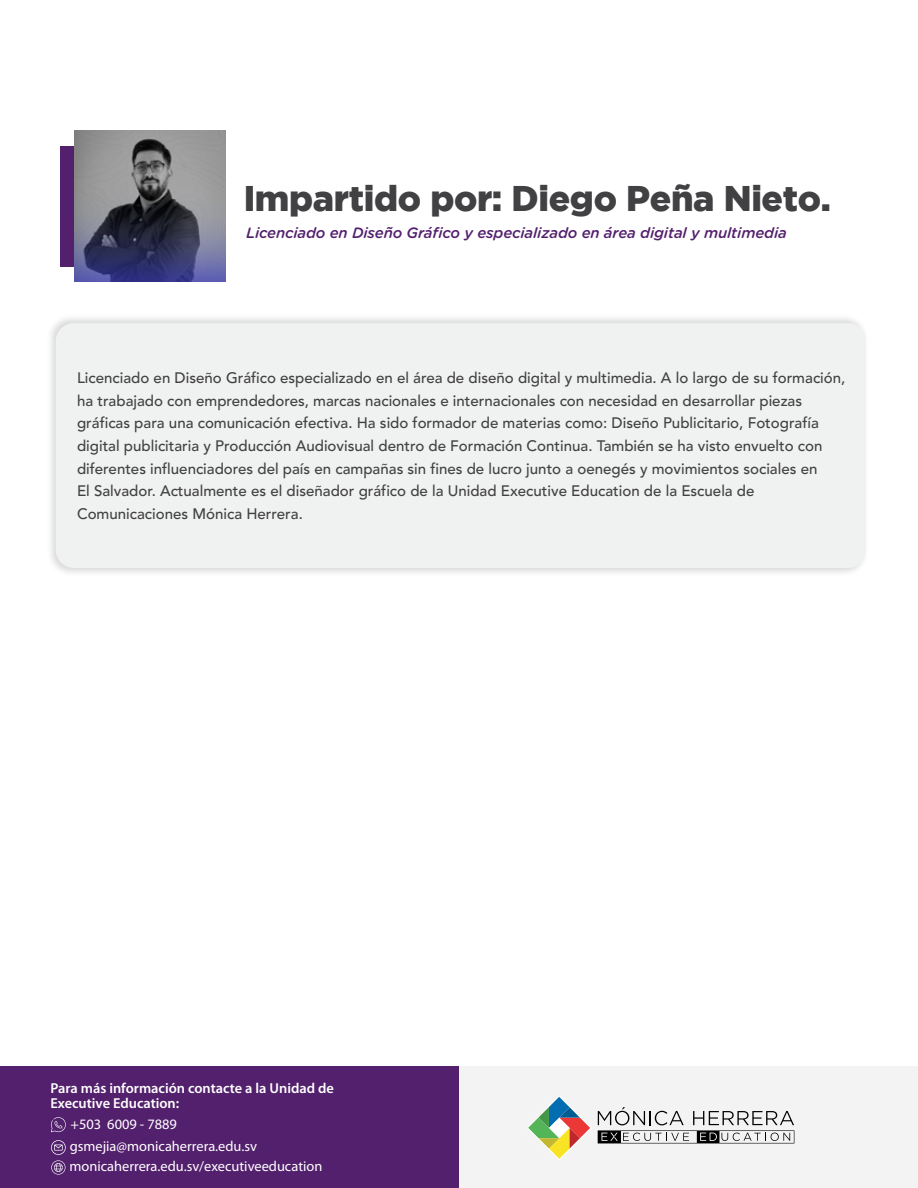
<style>
.page{position:relative;width:918px;height:1188px;background:#fff}
.page>*{position:absolute;margin:0;border:0;box-sizing:border-box;transform-origin:0 0}
.t1{font:900 35.55px "Gotham";letter-spacing:-.01em;color:#414042}
.t2{font:500 15.15px/22.6px "Avenir";color:#414042}
.t3{font:italic 500 15px "Gotham Rounded";letter-spacing:-.01em;color:#53206d}
.t4{font:14.4px "Myriad Pro";color:#fff}
.t5{font:600 14.4px/15.5px "Myriad Pro";color:#fff}
</style>
<div class="page">
<div style="left:0;top:1066px;width:918px;height:122px;background:#f3f3f3"></div>
<svg style="left:598px;top:1107px;width:196px;height:36px"></svg>
<svg style="left:528px;top:1097px;width:63px;height:63px"></svg>
<div style="left:0;top:1066px;width:459px;height:122px;background:#53206d"></div>
<svg style="left:51px;top:1117px;width:15px;height:15px"></svg>
<svg style="left:51px;top:1140px;width:15px;height:35px"></svg>
<img style="left:51px;top:266px;width:813px;height:307px">
<div style="left:56px;top:323px;width:810px;height:245px;background:#f0f1f1;border-radius:18px"></div>
<div style="left:60px;top:146px;width:30px;height:120px;background:#53206d"></div>
<svg style="left:75px;top:131px;width:151px;height:151px"></svg>
<h1 class="t1" style="left:244px;top:178px;width:589px">Impartido por: Diego Peña Nieto.</h1>
<p class="t3" style="left:246px;top:222px;width:542px">Licenciado en Diseño Gráfico y especializado en área digital y multimedia</p>
<p class="t2" style="left:77px;top:367px;width:770px">Licenciado en Diseño Gráfico especializado en el área de diseño digital y multimedia. A lo largo de su formación, ha trabajado con emprendedores, marcas nacionales e internacionales con necesidad en desarrollar piezas gráficas para una comunicación efectiva. Ha sido formador de materias como: Diseño Publicitario, Fotografía digital publicitaria y Producción Audiovisual dentro de Formación Continua. También se ha visto envuelto con diferentes influenciadores del país en campañas sin fines de lucro junto a oenegés y movimientos sociales en<br>El Salvador. Actualmente es el diseñador gráfico de la Unidad Executive Education de la Escuela de Comunicaciones Mónica Herrera.</p>
<p class="t5" style="left:50px;top:1080px;width:285px">Para más información contacte a la Unidad de<br>Executive Education:</p>
<p class="t4" style="left:70px;top:1116px;width:108px">+503 6009 - 7889</p>
<p class="t4" style="left:70px;top:1137px;width:189px">gsmejia@monicaherrera.edu.sv</p>
<p class="t4" style="left:69px;top:1158px;width:254px">monicaherrera.edu.sv/executiveeducation</p>
</div>
